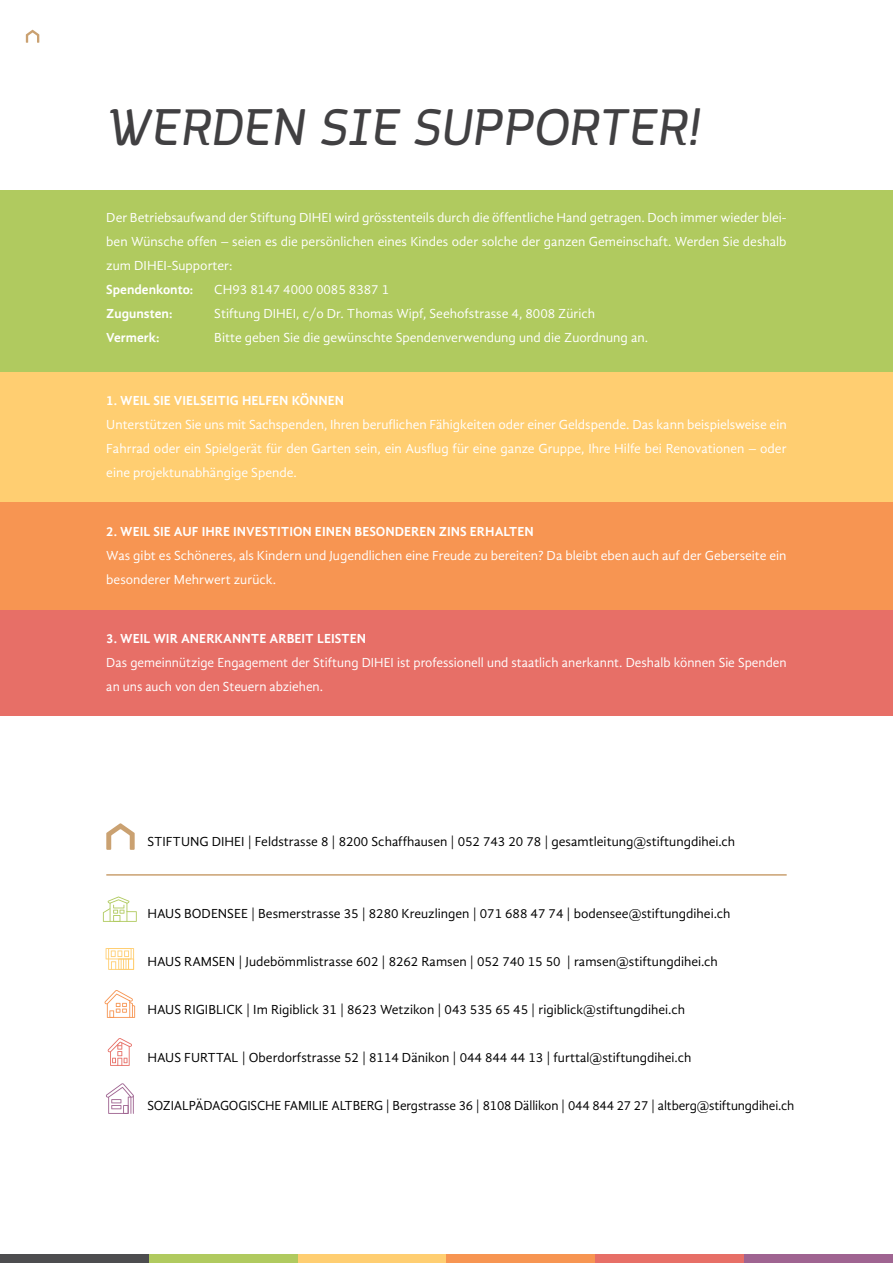
<style>
.page{position:relative;width:893px;height:1263px;background:#fff}
.page>*{position:absolute;margin:0;border:0;box-sizing:border-box;transform-origin:0 0}
.t1{font:italic 48px "Margot";color:#414042}
.t2{font:13.5px/24px "Gandhi Sans";color:#fff;text-align:justify}
.t3{font:13.5px "Gandhi Sans";color:#000}
.t4{font:700 13.5px "Gandhi Sans";color:#fff}
</style>
<div class="page">
<div style="left:149px;top:1254px;width:149px;height:9px;background:#b0ca5f"></div>
<div style="left:298px;top:1254px;width:148px;height:9px;background:#ffce71"></div>
<div style="left:446px;top:1254px;width:149px;height:9px;background:#f79552"></div>
<div style="left:595px;top:1254px;width:149px;height:9px;background:#e76f67"></div>
<div style="left:744px;top:1254px;width:149px;height:9px;background:#9f6491"></div>
<div style="left:0;top:1254px;width:149px;height:9px;background:#4d4d4f"></div>
<svg style="left:103px;top:896px;width:34px;height:26px"></svg>
<svg style="left:106px;top:1083px;width:28px;height:31px"></svg>
<svg style="left:108px;top:1038px;width:24px;height:28px"></svg>
<svg style="left:106px;top:948px;width:28px;height:22px"></svg>
<svg style="left:104px;top:990px;width:31px;height:28px"></svg>
<svg style="left:106px;top:823px;width:29px;height:27px"></svg>
<hr style="left:106px;top:874px;width:681px;height:2px;background:#caa171">
<div style="left:0;top:190px;width:893px;height:182px;background:#b0ca5f"></div>
<div style="left:0;top:609px;width:893px;height:106px;background:#e76f67"></div>
<div style="left:0;top:372px;width:893px;height:130px;background:#ffce71"></div>
<div style="left:0;top:502px;width:893px;height:107px;background:#f79552"></div>
<svg style="left:26px;top:30px;width:13px;height:13px"></svg>
<h1 class="t1" style="left:106px;top:94px;width:596px">WERDEN SIE SUPPORTER!</h1>
<p class="t2" style="left:106px;top:205px;width:682px">Der Betriebsaufwand der Stiftung DIHEI wird grösstenteils durch die öffentliche Hand getragen. Doch immer wieder blei&shy;ben Wünsche offen – seien es die persönlichen eines Kindes oder solche der ganzen Gemeinschaft. Werden Sie deshalb zum DIHEI-Supporter:</p>
<p class="t4" style="left:106px;top:282px;width:88px">Spendenkonto:</p>
<p class="t2" style="left:214px;top:277px;width:176px">CH93 8147 4000 0085 8387 1</p>
<p class="t4" style="left:106px;top:306px;width:68px">Zugunsten:</p>
<p class="t2" style="left:214px;top:301px;width:382px">Stiftung DIHEI, c/o Dr. Thomas Wipf, Seehofstrasse 4, 8008 Zürich</p>
<p class="t4" style="left:106px;top:330px;width:55px">Vermerk:</p>
<p class="t2" style="left:214px;top:325px;width:435px">Bitte geben Sie die gewünschte Spendenverwendung und die Zuordnung an.</p>
<p class="t4" style="left:106px;top:392px;width:239px">1. WEIL SIE VIELSEITIG HELFEN KÖNNEN</p>
<p class="t2" style="left:106px;top:412px;width:682px">Unterstützen Sie uns mit Sachspenden, Ihren beruflichen Fähigkeiten oder einer Geldspende. Das kann beispielsweise ein Fahrrad oder ein Spielgerät für den Garten sein, ein Ausflug für eine ganze Gruppe, Ihre Hilfe bei Renovationen – oder eine projektunabhängige Spende.</p>
<p class="t4" style="left:106px;top:523px;width:429px">2. WEIL SIE AUF IHRE INVESTITION EINEN BESONDEREN ZINS ERHALTEN</p>
<p class="t2" style="left:106px;top:543px;width:682px">Was gibt es Schöneres, als Kindern und Jugendlichen eine Freude zu bereiten? Da bleibt eben auch auf der Geberseite ein besonderer Mehrwert zurück.</p>
<p class="t4" style="left:106px;top:631px;width:261px">3. WEIL WIR ANERKANNTE ARBEIT LEISTEN</p>
<p class="t2" style="left:106px;top:651px;width:682px">Das gemeinnützige Engagement der Stiftung DIHEI ist professionell und staatlich anerkannt. Deshalb können Sie Spenden an uns auch von den Steuern abziehen.</p>
<p class="t3" style="left:147px;top:834px;width:589px">STIFTUNG DIHEI | Feldstrasse 8 | 8200 Schaffhausen | 052 743 20 78 | gesamtleitung@stiftungdihei.ch</p>
<p class="t3" style="left:147px;top:906px;width:585px">HAUS BODENSEE | Besmerstrasse 35 | 8280 Kreuzlingen | 071 688 47 74 | bodensee@stiftungdihei.ch</p>
<p class="t3" style="left:147px;top:954px;width:572px">HAUS RAMSEN | Judebömmlistrasse 602 | 8262 Ramsen | 052 740 15 50 | ramsen@stiftungdihei.ch</p>
<p class="t3" style="left:147px;top:1002px;width:539px">HAUS RIGIBLICK | Im Rigiblick 31 | 8623 Wetzikon | 043 535 65 45 | rigiblick@stiftungdihei.ch</p>
<p class="t3" style="left:147px;top:1050px;width:545px">HAUS FURTTAL | Oberdorfstrasse 52 | 8114 Dänikon | 044 844 44 13 | furttal@stiftungdihei.ch</p>
<p class="t3" style="left:147px;top:1098px;width:648px">SOZIALPÄDAGOGISCHE FAMILIE ALTBERG | Bergstrasse 36 | 8108 Dällikon | 044 844 27 27 | altberg@stiftungdihei.ch</p>
</div>
